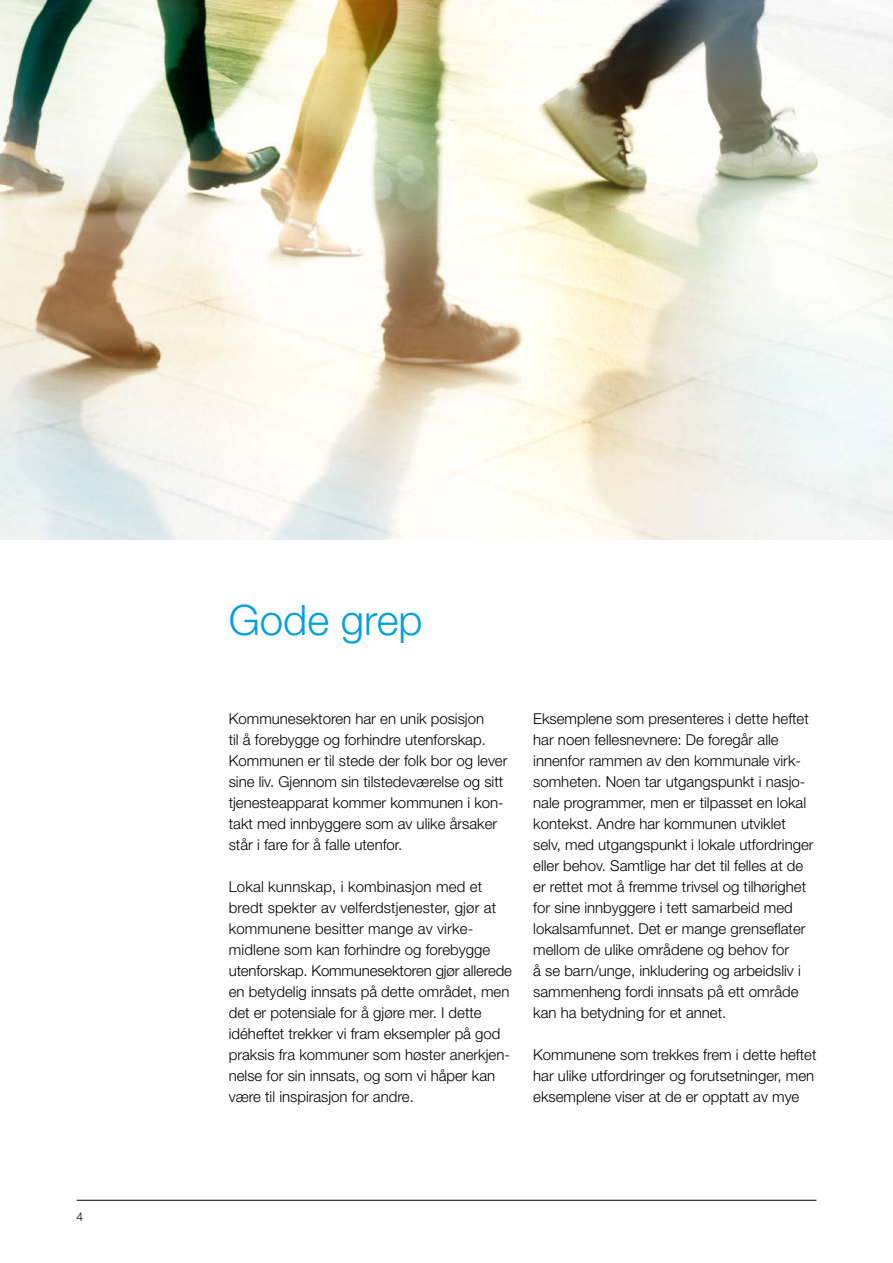
<style>
.page{position:relative;width:893px;height:1263px;background:#fff}
.page>*{position:absolute;margin:0;border:0;box-sizing:border-box;transform-origin:0 0}
.t1{font:300 42px "Helvetica Neue";color:#009fe3}
.t2{font:300 15px/21px "Helvetica Neue";color:#000}
.t3{font:300 12px "Helvetica Neue";color:#000}
</style>
<div class="page">
<hr style="left:77px;top:1200px;width:739px;height:1px;background:#000">
<img style="left:0;top:0;width:893px;height:539px">
<p class="t3" style="left:77px;top:1210px;width:8px">4</p>
<h1 class="t1" style="left:229px;top:594px;width:195px">Gode grep</h1>
<p class="t2" style="left:229px;top:707px;width:280px">Kommunesektoren har en unik posisjon<br>til å forebygge og forhindre utenforskap.<br>Kommunen er til stede der folk bor og lever sine liv. Gjennom sin tilstedeværelse og sitt tjenesteapparat kommer kommunen i kon&shy;takt med innbyggere som av ulike årsaker står i fare for å falle utenfor.</p>
<p class="t2" style="left:229px;top:875px;width:285px">Lokal kunnskap, i kombinasjon med et bredt spekter av velferdstjenester, gjør at kommunene besitter mange av virke&shy;midlene som kan forhindre og forebygge utenforskap. Kommunesektoren gjør allerede en betydelig innsats på dette området, men det er potensiale for å gjøre mer. I dette idéheftet trekker vi fram eksempler på god praksis fra kommuner som høster anerkjen&shy;nelse for sin innsats, og som vi håper kan være til inspirasjon for andre.</p>
<p class="t2" style="left:533px;top:707px;width:282px">Eksemplene som presenteres i dette heftet har noen fellesnevnere: De foregår alle innenfor rammen av den kommunale virk&shy;somheten. Noen tar utgangspunkt i nasjo&shy;nale programmer, men er tilpasset en lokal kontekst. Andre har kommunen utviklet selv, med utgangspunkt i lokale utfordringer eller behov. Samtlige har det til felles at de er rettet mot å fremme trivsel og tilhørighet for sine innbyggere i tett samarbeid med lokalsamfunnet. Det er mange grenseflater mellom de ulike områdene og behov for<br>å se barn/unge, inkludering og arbeidsliv i sammenheng fordi innsats på ett område kan ha betydning for et annet.</p>
<p class="t2" style="left:533px;top:1043px;width:285px">Kommunene som trekkes frem i dette heftet har ulike utfordringer og forutsetninger, men eksemplene viser at de er opptatt av mye</p>
</div>
